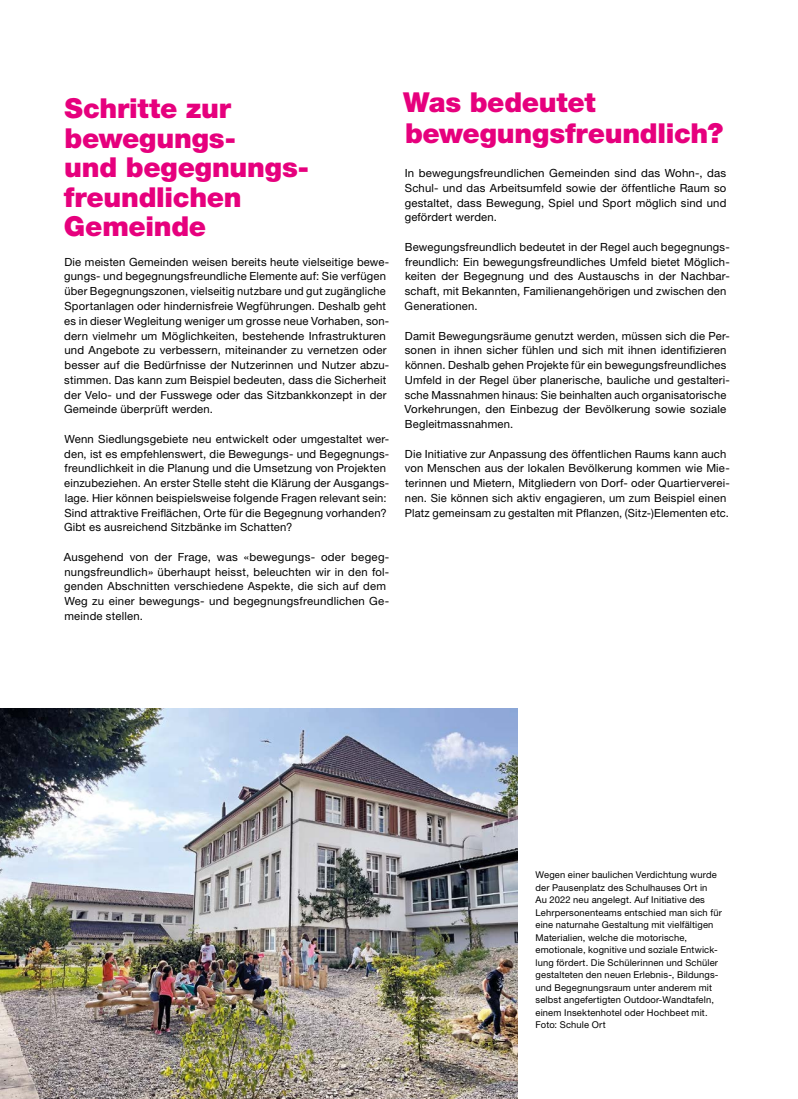
<style>
.page{position:relative;width:798px;height:1099px;background:#fff}
.page>*{position:absolute;margin:0;border:0;box-sizing:border-box;transform-origin:0 0}
.t1{font:900 27.5px/29.5px "Helvetica Neue LT Std";letter-spacing:-.01em;color:#e6007d}
.t2{font:11.25px/14.8px "Helvetica Neue LT Std";letter-spacing:.015em;color:#000}
.t3{font:9.38px/12.5px "Helvetica Neue LT Std";letter-spacing:.015em;color:#000}
</style>
<div class="page">
<img style="left:0;top:708px;width:517px;height:390px">
<h1 class="t1" style="left:64px;top:93px;width:246px">Schritte zur bewegungs-<br>und begegnungs&shy;freundlichen<br>Gemeinde</h1>
<p class="t2" style="left:64px;top:254px;width:326px">Die meisten Gemeinden weisen bereits heute vielseitige bewe&shy;gungs- und begegnungsfreundliche Elemente auf: Sie verfügen über Begegnungszonen, vielseitig nutzbare und gut zugängliche Sportanlagen oder hindernisfreie Wegführungen. Deshalb geht es in dieser Wegleitung weniger um grosse neue Vorhaben, son&shy;dern vielmehr um Möglichkeiten, bestehende Infrastrukturen und Angebote zu verbessern, miteinander zu vernetzen oder besser auf die Bedürfnisse der Nutzerinnen und Nutzer abzu&shy;stimmen. Das kann zum Beispiel bedeuten, dass die Sicherheit der Velo- und der Fusswege oder das Sitzbankkonzept in der Gemeinde überprüft werden.</p>
<p class="t2" style="left:64px;top:431px;width:326px">Wenn Siedlungsgebiete neu entwickelt oder umgestaltet wer&shy;den, ist es empfehlenswert, die Bewegungs- und Begegnungs&shy;freundlichkeit in die Planung und die Umsetzung von Projekten einzubeziehen. An erster Stelle steht die Klärung der Ausgangs&shy;lage. Hier können beispielsweise folgende Fragen relevant sein:<br>Sind attraktive Freiflächen, Orte für die Begegnung vorhanden?<br>Gibt es ausreichend Sitzbänke im Schatten?</p>
<p class="t2" style="left:64px;top:549px;width:327px">Ausgehend von der Frage, was «bewegungs- oder begeg&shy;nungsfreundlich» überhaupt heisst, beleuchten wir in den fol&shy;genden Abschnitten verschiedene Aspekte, die sich auf dem Weg zu einer bewegungs- und begegnungsfreundlichen Ge&shy;meinde stellen.</p>
<h1 class="t1" style="left:403px;top:87px;width:321px;line-height:31.2px">Was bedeutet bewegungsfreundlich?</h1>
<p class="t2" style="left:404px;top:166px;width:323px;text-align:justify">In bewegungsfreundlichen Gemeinden sind das Wohn-, das Schul- und das Arbeitsumfeld sowie der öffentliche Raum so gestaltet, dass Bewegung, Spiel und Sport möglich sind und gefördert werden.</p>
<p class="t2" style="left:404px;top:239px;width:326px">Bewegungsfreundlich bedeutet in der Regel auch begegnungs&shy;freundlich: Ein bewegungsfreundliches Umfeld bietet Möglich&shy;keiten der Begegnung und des Austauschs in der Nachbar&shy;schaft, mit Bekannten, Familienangehörigen und zwischen den Generationen.</p>
<p class="t2" style="left:404px;top:328px;width:326px">Damit Bewegungsräume genutzt werden, müssen sich die Per&shy;sonen in ihnen sicher fühlen und sich mit ihnen identifizieren können. Deshalb gehen Projekte für ein bewegungsfreundliches Umfeld in der Regel über planerische, bauliche und gestalteri&shy;sche Massnahmen hinaus: Sie beinhalten auch organisatorische Vorkehrungen, den Einbezug der Bevölkerung sowie soziale Begleitmassnahmen.</p>
<p class="t2" style="left:404px;top:446px;width:326px">Die Initiative zur Anpassung des öffentlichen Raums kann auch von Menschen aus der lokalen Bevölkerung kommen wie Mie&shy;terinnen und Mietern, Mitgliedern von Dorf- oder Quartierverei&shy;nen. Sie können sich aktiv engagieren, um zum Beispiel einen Platz gemeinsam zu gestalten mit Pflanzen, (Sitz-)Elementen etc.</p>
<p class="t3" style="left:535px;top:868px;width:188px">Wegen einer baulichen Verdichtung wurde der Pausenplatz des Schulhauses Ort in<br>Au 2022 neu angelegt. Auf Initiative des Lehrpersonenteams entschied man sich für eine naturnahe Gestaltung mit vielfältigen Materialien, welche die motorische, emotionale, kognitive und soziale Entwick&shy;lung fördert. Die Schülerinnen und Schüler gestalteten den neuen Erlebnis-, Bildungs&shy;und Begegnungsraum unter anderem mit selbst angefertigten Outdoor-Wandtafeln, einem Insektenhotel oder Hochbeet mit.<br>Foto: Schule Ort</p>
</div>
